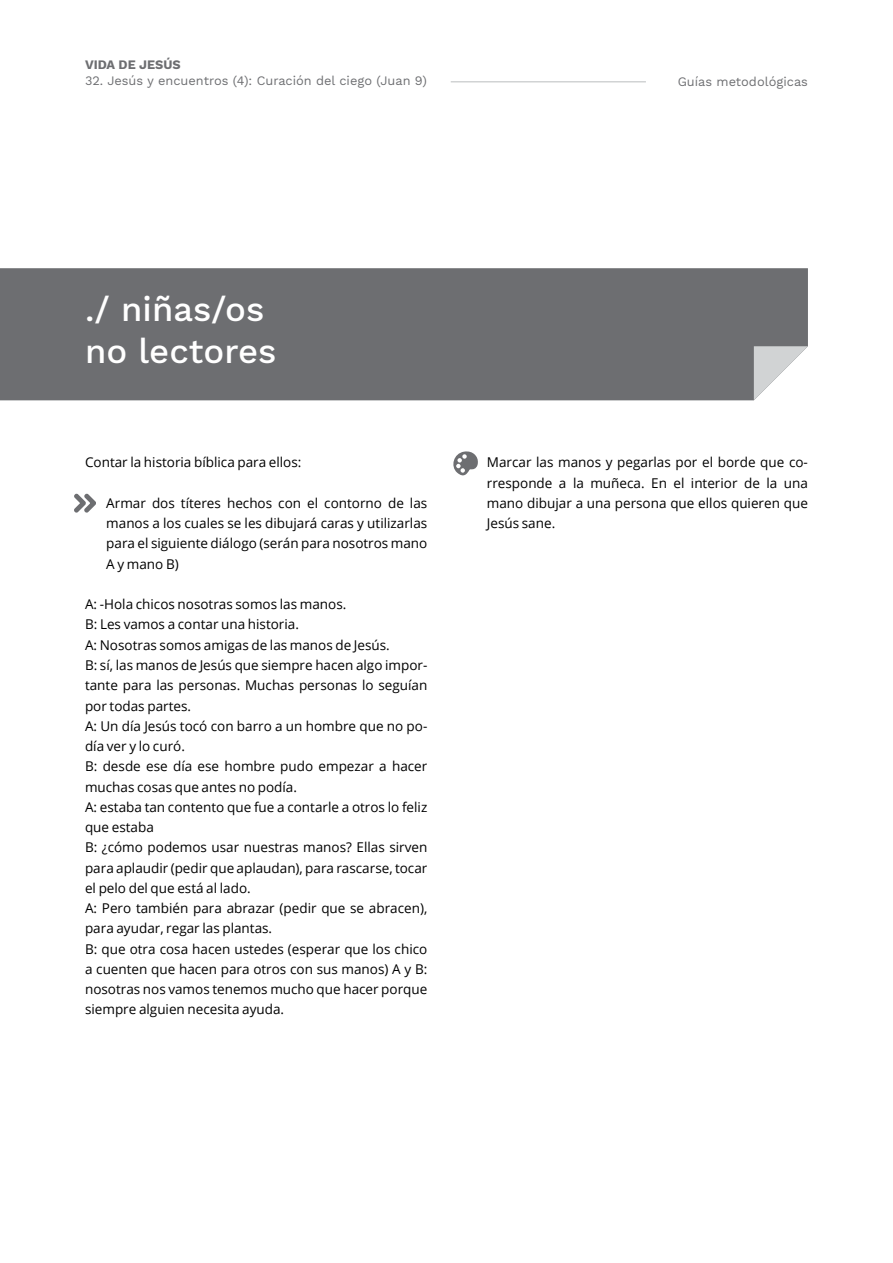
<style>
.page{position:relative;width:893px;height:1263px;background:#fff}
.page>*{position:absolute;margin:0;border:0;box-sizing:border-box;transform-origin:0 0}
.t1{font:500 34.5px/41.4px "Work Sans";color:#fff}
.t2{font:13.5px/20.2px "Open Sans";color:#000;text-align:justify}
.t3{font:12.75px "Work Sans";color:#6d6e71}
.t4{font:700 12.75px "Work Sans";color:#6d6e71}
</style>
<div class="page">
<div style="left:0;top:268px;width:808px;height:132px;background:#6d6e71"></div>
<svg style="left:754px;top:346px;width:54px;height:54px"></svg>
<svg style="left:74px;top:493px;width:22px;height:20px"></svg>
<svg style="left:453px;top:451px;width:25px;height:25px"></svg>
<hr style="left:451px;top:81px;width:195px;height:2px;background:#d1d3d4">
<p class="t4" style="left:85px;top:58px;width:97px">VIDA DE JESÚS</p>
<p class="t3" style="left:85px;top:73px;width:343px">32. Jesús y encuentros (4): Curación del ciego (Juan 9)</p>
<p class="t3" style="left:678px;top:74px;width:132px">Guías metodológicas</p>
<h1 class="t1" style="left:85px;top:290px;width:193px">./ niñas/os no lectores</h1>
<p class="t2" style="left:85px;top:452px;width:218px">Contar la historia bíblica para ellos:</p>
<p class="t2" style="left:106px;top:493px;width:323px">Armar dos títeres hechos con el contorno de las manos a los cuales se les dibujará caras y utilizarlas para el siguiente diálogo (serán para nosotros mano A y mano B)</p>
<p class="t2" style="left:85px;top:594px;width:344px;text-align:left">A: -Hola chicos nosotras somos las manos.<br>B: Les vamos a contar una historia.<br>A: Nosotras somos amigas de las manos de Jesús.<br>B: sí, las manos de Jesús que siempre hacen algo impor&shy;tante para las personas. Muchas personas lo seguían por todas partes.<br>A: Un día Jesús tocó con barro a un hombre que no po&shy;día ver y lo curó.<br>B: desde ese día ese hombre pudo empezar a hacer muchas cosas que antes no podía.<br>A: estaba tan contento que fue a contarle a otros lo feliz que estaba<br>B: ¿cómo podemos usar nuestras manos? Ellas sirven para aplaudir (pedir que aplaudan), para rascarse, tocar el pelo del que está al lado.<br>A: Pero también para abrazar (pedir que se abracen), para ayudar, regar las plantas.<br>B: que otra cosa hacen ustedes (esperar que los chico a cuenten que hacen para otros con sus manos) A y B: nosotras nos vamos tenemos mucho que hacer porque siempre alguien necesita ayuda.</p>
<p class="t2" style="left:487px;top:452px;width:323px">Marcar las manos y pegarlas por el borde que co&shy;rresponde a la muñeca. En el interior de la una mano dibujar a una persona que ellos quieren que Jesús sane.</p>
</div>
